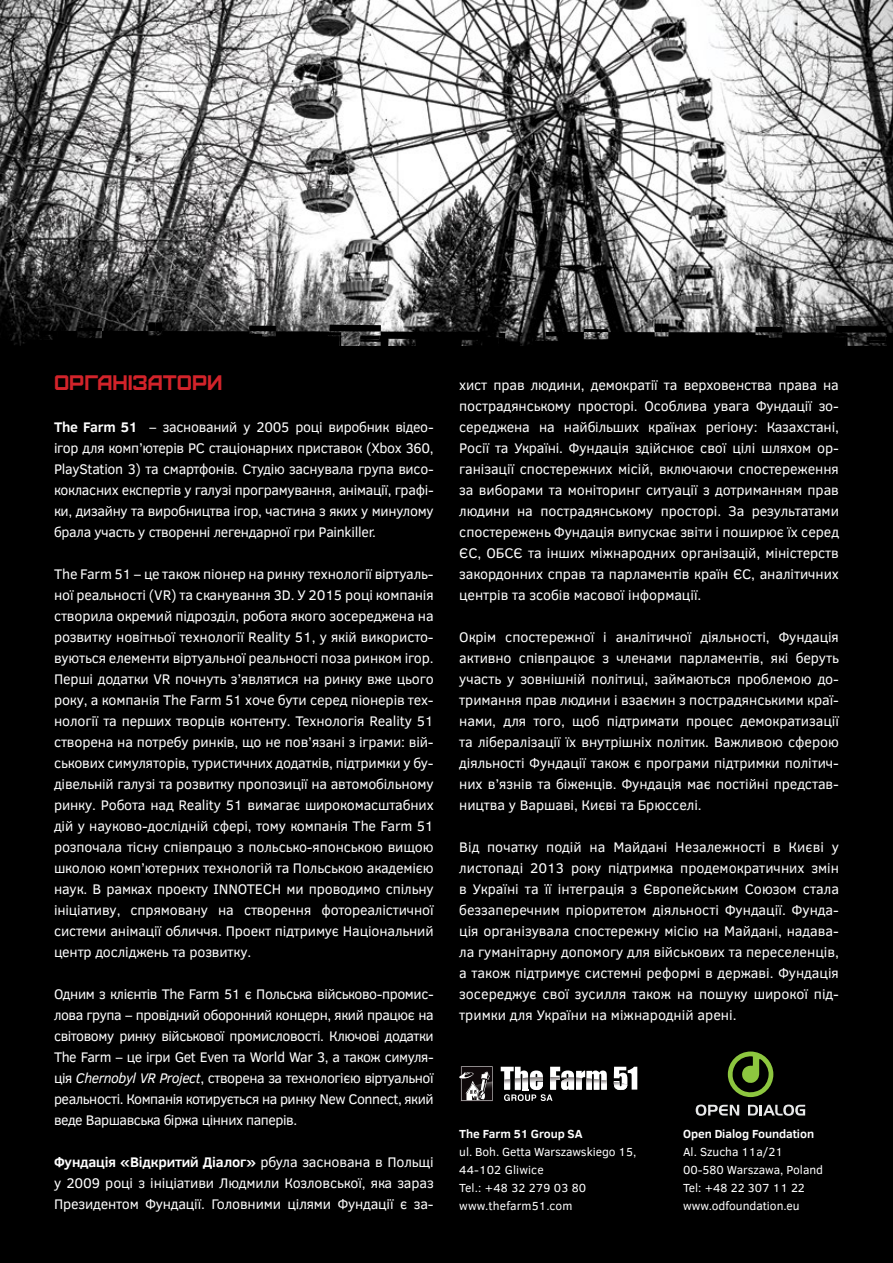
<style>
.page{position:relative;width:893px;height:1263px;background:#fff}
.page>*{position:absolute;margin:0;border:0;box-sizing:border-box;transform-origin:0 0}
.t1{font:21px "Furore";color:#d2232a}
.t2{font:14.25px/21px "Clear Sans";letter-spacing:-.01em;color:#fff;text-align:justify}
.t3{font:12px/18px "Clear Sans";color:#fff}
.t4{font:700 12px "Clear Sans";letter-spacing:-.005em;color:#fff}
.s1{font-weight:700}
.s2{font-style:italic}
</style>
<div class="page">
<div style="left:0;top:348px;width:893px;height:915px;background:#000"></div>
<img style="left:0;top:0;width:893px;height:325px">
<div style="left:662px;top:324px;width:7px;height:8px;background:#000"></div>
<div style="left:655px;top:323px;width:7px;height:9px;background:#000"></div>
<div style="left:155px;top:322px;width:7px;height:9px;background:#000"></div>
<div style="left:148px;top:322px;width:7px;height:9px;background:#000"></div>
<svg style="left:0;top:325px;width:893px;height:23px;background:#171717"></svg>
<div style="left:249px;top:326px;width:27px;height:5px;background:#000"></div>
<svg style="left:459px;top:1066px;width:34px;height:35px"></svg>
<svg style="left:614px;top:1067px;width:23px;height:24px"></svg>
<svg style="left:501px;top:1067px;width:106px;height:34px"></svg>
<svg style="left:728px;top:1051px;width:45px;height:46px;background:#3d561b"></svg>
<svg style="left:696px;top:1104px;width:43px;height:12px"></svg>
<svg style="left:748px;top:1104px;width:57px;height:12px"></svg>
<h1 class="t1" style="left:54px;top:369px;width:170px">Організатори</h1>
<p class="t2" style="left:54px;top:416px;width:381px"><span class="s1">The Farm 51</span> – заснований у 2005 році виробник відео&shy;ігор для комп’ютерів PC стаціонарних приставок (Xbox 360, PlayStation 3) та смартфонів. Студію заснувала група висо&shy;кокласних експертів у галузі програмування, анімації, графі&shy;ки, дизайну та виробництва ігор, частина з яких у минулому брала участь у створенні легендарної гри Painkiller.</p>
<p class="t2" style="left:54px;top:563px;width:381px">The Farm 51 – це також піонер на ринку технології віртуаль&shy;ної реальності (VR) та сканування 3D. У 2015 році компанія створила окремий підрозділ, робота якого зосереджена на розвитку новітньої технології Reality 51, у якій використо&shy;вуються елементи віртуальної реальності поза ринком ігор.<br>Перші додатки VR почнуть з’являтися на ринку вже цього року, а компанія The Farm 51 хоче бути серед піонерів тех&shy;нології та перших творців контенту. Технологія Reality 51 створена на потребу ринків, що не пов’язані з іграми: вій&shy;ськових симуляторів, туристичних додатків, підтримки у бу&shy;дівельній галузі та розвитку пропозиції на автомобільному ринку. Робота над Reality 51 вимагає широкомасштабних дій у науково-дослідній сфері, тому компанія The Farm 51 розпочала тісну співпрацю з польсько-японською вищою школою комп’ютерних технологій та Польською академією наук. В рамках проекту INNOTECH ми проводимо спільну ініціативу, спрямовану на створення фотореалістичної системи анімації обличчя. Проект підтримує Національний центр досліджень та розвитку.</p>
<p class="t2" style="left:54px;top:983px;width:381px">Одним з клієнтів The Farm 51 є Польська військово-промис&shy;лова група – провідний оборонний концерн, який працює на світовому ринку військової промисловості. Ключові додатки The Farm – це ігри Get Even та World War 3, а також симуля&shy;ція <span class="s2">Chernobyl VR Project</span>, створена за технологією віртуальної реальності. Компанія котирується на ринку New Connect, який веде Варшавська біржа цінних паперів.</p>
<p class="t2" style="left:54px;top:1151px;width:381px"><span class="s1">Фундація «Відкритий Діалог»</span> pбула заснована в Польщі у 2009 році з ініціативи Людмили Козловської, яка зараз Президентом Фундації. Головними цілями Фундації є за-</p>
<p class="t2" style="left:459px;top:375px;width:381px">хист прав людини, демократії та верховенства права на пострадянському просторі. Особлива увага Фундації зо&shy;середжена на найбільших країнах регіону: Казахстані, Росії та Україні. Фундація здійснює свої цілі шляхом ор&shy;ганізації спостережних місій, включаючи спостереження за виборами та моніторинг ситуації з дотриманням прав людини на пострадянському просторі. За результатами спостережень Фундація випускає звіти і поширює їх серед ЄС, ОБСЄ та інших міжнародних організацій, міністерств закордонних справ та парламентів країн ЄС, аналітичних центрів та зсобів масової інформації.</p>
<p class="t2" style="left:459px;top:627px;width:381px">Окрім спостережної і аналітичної діяльності, Фундація активно співпрацює з членами парламентів, які беруть участь у зовнішній політиці, займаються проблемою до&shy;тримання прав людини і взаємин з пострадянськими краї&shy;нами, для того, щоб підтримати процес демократизації та лібералізації їх внутрішніх політик. Важливою сферою діяльності Фундації також є програми підтримки політич&shy;них в’язнів та біженців. Фундація має постійні представ&shy;ництва у Варшаві, Києві та Брюсселі.</p>
<p class="t2" style="left:459px;top:837px;width:381px">Від початку подій на Майдані Незалежності в Києві у листопаді 2013 року підтримка продемократичних змін в Україні та її інтеграція з Європейським Союзом стала беззаперечним пріоритетом діяльності Фундації. Фунда&shy;ція організувала спостережну місію на Майдані, надава&shy;ла гуманітарну допомогу для військових та переселенців, а також підтримує системні реформі в державі. Фундація зосереджує свої зусилля також на пошуку широкої під&shy;тримки для України на міжнародній арені.</p>
<p class="t4" style="left:459px;top:1125px;width:125px">The Farm 51 Group SA</p>
<p class="t3" style="left:459px;top:1143px;width:179px">ul. Boh. Getta Warszawskiego 15,<br>44-102 Gliwice<br>Tel.: +48 32 279 03 80 www.thefarm51.com</p>
<p class="t4" style="left:683px;top:1125px;width:133px">Open Dialog Foundation</p>
<p class="t3" style="left:683px;top:1143px;width:141px">Al. Szucha 11a/21<br>00-580 Warszawa, Poland<br>Tel: +48 22 307 11 22 www.odfoundation.eu</p>
</div>
